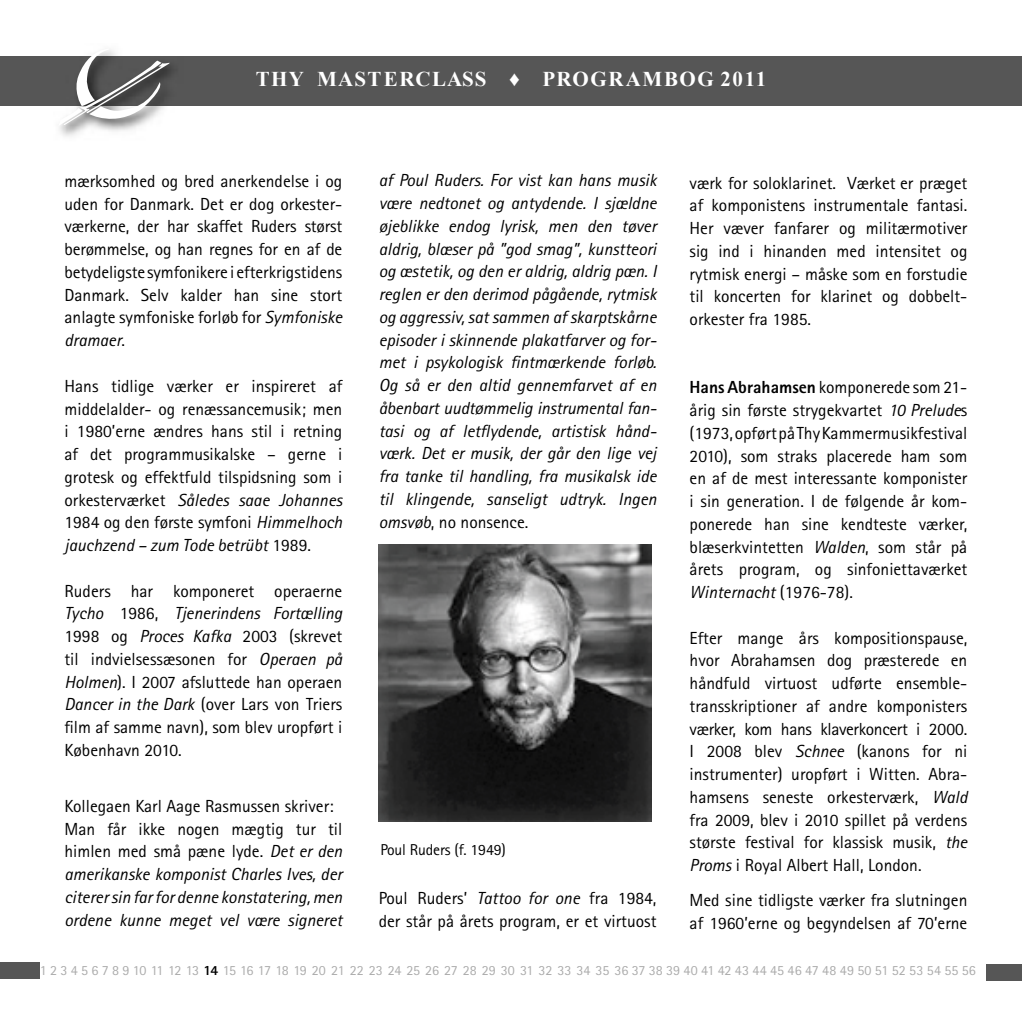
<style>
.page{position:relative;width:1022px;height:1022px;background:#fff}
.page>*{position:absolute;margin:0;border:0;box-sizing:border-box;transform-origin:0 0}
.t1{font:700 21px "Times New Roman";letter-spacing:.07em;color:#fff}
.t2{font:17.5px/22.8px "Rotis Sans Serif";color:#000;text-align:justify}
.t3{font:italic 17.5px/22.8px "Rotis Sans Serif";color:#000}
.t4{font:15.75px "Rotis Sans Serif";letter-spacing:-.01em;color:#000}
.t5{font:14px "Rotis Sans Serif";letter-spacing:-.005em;color:#ababab}
.s1{font-style:italic}
.s2{font-style:normal}
.s3{font-weight:800}
.s4{font-weight:800;color:#000}
</style>
<div class="page">
<div style="left:0;top:962px;width:40px;height:17px;background:#565656"></div>
<div style="left:0;top:56px;width:1022px;height:50px;background:#565656"></div>
<img style="left:59px;top:126px;width:80px;height:10px">
<img style="left:169px;top:62px;width:5px;height:15px">
<svg style="left:60px;top:50px;width:109px;height:76px"></svg>
<div style="left:986px;top:964px;width:36px;height:17px;background:#565656"></div>
<img style="left:379px;top:545px;width:273px;height:276px">
<p class="t1" style="left:256px;top:65px;width:512px">THY MASTERCLASS ♦ PROGRAMBOG 2011</p>
<p class="t2" style="left:64px;top:170px;width:279px">mærksomhed og bred anerkendelse i og uden for Danmark. Det er dog orkester&shy;værkerne, der har skaffet Ruders størst berømmelse, og han regnes for en af de betydeligste symfonikere i efterkrigstidens Danmark. Selv kalder han sine stort anlagte symfoniske forløb for <span class="s1">Symfoniske dramaer</span>.</p>
<p class="t2" style="left:64px;top:374px;width:279px">Hans tidlige værker er inspireret af middelalder- og renæssancemusik; men i 1980’erne ændres hans stil i retning af det programmusikalske – gerne i grotesk og effektfuld tilspidsning som i orkesterværket <span class="s1">Således saae Johannes </span>1984 og den første symfoni <span class="s1">Himmelhoch jauchzend – zum Tode betrübt</span> 1989.</p>
<p class="t2" style="left:64px;top:579px;width:279px">Ruders har komponeret operaerne <span class="s1">Tycho</span> 1986, <span class="s1">Tjenerindens Fortælling </span>1998 og <span class="s1">Proces Kafka</span> 2003 (skrevet til indvielsessæsonen for <span class="s1">Operaen på Holmen</span>). I 2007 afsluttede han operaen <span class="s1">Dancer in the Dark</span> (over Lars von Triers film af samme navn), som blev uropført i København 2010.</p>
<p class="t3" style="left:64px;top:795px;width:279px"><span class="s2">Kollegaen Karl Aage Rasmussen skriver:<br>Man får ikke nogen mægtig tur til himlen med små pæne lyde.</span> Det er den amerikanske komponist Charles Ives, der citerer sin far for denne konstatering, men ordene kunne meget vel være signeret</p>
<p class="t3" style="left:379px;top:169px;width:279px">af Poul Ruders. For vist kan hans musik være nedtonet og antydende. I sjældne øjeblikke endog lyrisk, men den tøver aldrig, blæser på ”god smag”, kunstteori og æstetik, og den er aldrig, aldrig pæn. I reglen er den derimod pågående, rytmisk og aggressiv, sat sammen af skarptskårne episoder i skinnende plakatfarver og for&shy;met i psykologisk fintmærkende forløb.<br>Og så er den altid gennemfarvet af en åbenbart uudtømmelig instrumental fan&shy;tasi og af letflydende, artistisk hånd&shy;værk. Det er musik, der går den lige vej fra tanke til handling, fra musikalsk ide til klingende, sanseligt udtryk. Ingen omsvøb<span class="s2">, no nonsence.</span></p>
<p class="t4" style="left:380px;top:841px;width:127px">Poul Ruders (f. 1949)</p>
<p class="t2" style="left:379px;top:887px;width:279px">Poul Ruders’ <span class="s1">Tattoo for one</span> fra 1984, der står på årets program, er et virtuost</p>
<p class="t2" style="left:690px;top:171px;width:279px">værk for soloklarinet. Værket er præget af komponistens instrumentale fantasi.<br>Her væver fanfarer og militærmotiver sig ind i hinanden med intensitet og rytmisk energi – måske som en forstudie til koncerten for klarinet og dobbelt&shy;orkester fra 1985.</p>
<p class="t2" style="left:690px;top:376px;width:279px"><span class="s3">Hans Abrahamsen</span> komponerede som 21- årig sin første strygekvartet <span class="s1">10 Prelude</span>s (1973, opført på Thy Kammermusikfestival 2010), som straks placerede ham som en af de mest interessante komponister i sin generation. I de følgende år kom&shy;ponerede han sine kendteste værker, blæserkvintetten <span class="s1">Walden</span>, som står på årets program, og sinfoniettaværket <span class="s1">Winternacht</span> (1976-78).</p>
<p class="t2" style="left:690px;top:626px;width:279px">Efter mange års kompositionspause, hvor Abrahamsen dog præsterede en håndfuld virtuost udførte ensemble&shy;transskriptioner af andre komponisters værker, kom hans klaverkoncert i 2000.<br>I 2008 blev <span class="s1">Schnee</span> (kanons for ni instrumenter) uropført i Witten. Abra&shy;hamsens seneste orkesterværk, <span class="s1">Wald </span>fra 2009, blev i 2010 spillet på verdens største festival for klassisk musik, <span class="s1">the Proms</span> i Royal Albert Hall, London.</p>
<p class="t2" style="left:690px;top:889px;width:279px">Med sine tidligste værker fra slutningen af 1960’erne og begyndelsen af 70’erne</p>
<p class="t5" style="left:40px;top:962px;width:938px">1 2 3 4 5 6 7 8 9 10 11 12 13 <span class="s4">14</span> 15 16 17 18 19 20 21 22 23 24 25 26 27 28 29 30 31 32 33 34 35 36 37 38 39 40 41 42 43 44 45 46 47 48 49 50 51 52 53 54 55 56</p>
</div>
